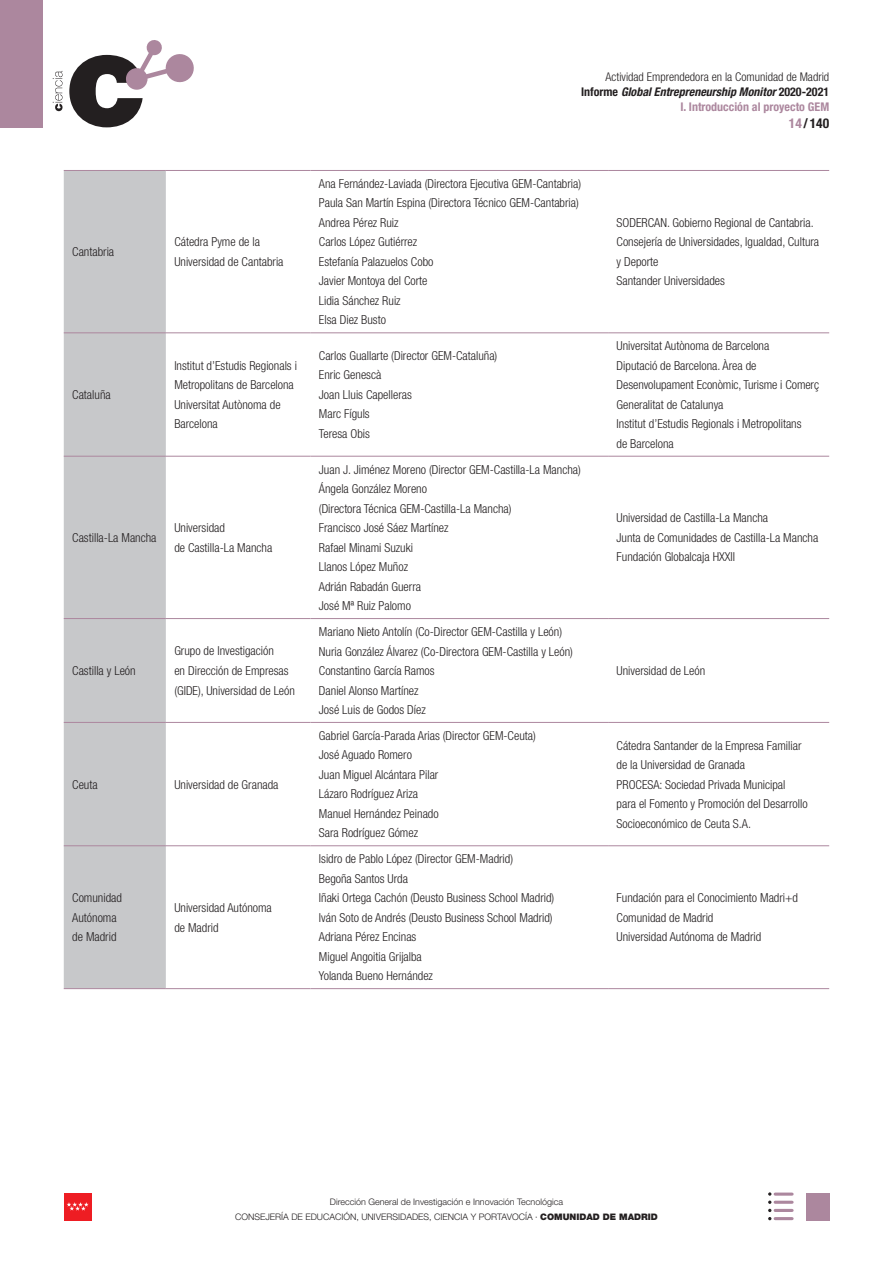
<style>
.page{position:relative;width:893px;height:1263px;background:#fff}
.page>*{position:absolute;margin:0;border:0;box-sizing:border-box;transform-origin:0 0}
.t1{font:700 condensed 13.5px "Helvetica Neue LT Std";color:#231f20}
.t2{font:300 condensed 12.3px/19.5px "Helvetica Neue LT Std";color:#231f20}
.t3{font:300 condensed 12px/15px "Helvetica Neue LT Std";color:#231f20;text-align:right}
.t4{font:300 9px/15px "Helvetica Neue LT Std";color:#231f20;text-align:center}
.s1{font-weight:700}
.s2{font-weight:700;font-style:italic}
.s3{font-weight:700;color:#ac879e}
.s4{color:#ac879e}
.s5{font-weight:900}
</style>
<div class="page">
<div style="left:0;top:0;width:43px;height:128px;background:#ac879e"></div>
<div style="left:64px;top:1193px;width:27px;height:27px;background:#ee1d23"></div>
<svg style="left:67px;top:1202px;width:22px;height:8px"></svg>
<svg style="left:775px;top:1192px;width:17px;height:4px"></svg>
<hr style="left:775px;top:1201px;width:17px;height:3px;background:#ac879e">
<hr style="left:775px;top:1209px;width:17px;height:3px;background:#ac879e">
<hr style="left:775px;top:1217px;width:17px;height:3px;background:#ac879e">
<svg style="left:768px;top:1192px;width:3px;height:28px"></svg>
<div style="left:806px;top:1193px;width:23px;height:27px;background:#ac879e"></div>
<svg style="left:53px;top:71px;width:10px;height:40px"></svg>
<svg style="left:69px;top:40px;width:125px;height:87px"></svg>
<div style="left:64px;top:171px;width:102px;height:817px;background:#c7c8ca"></div>
<hr style="left:64px;top:170px;width:102px;height:1px;background:#ac879e">
<hr style="left:166px;top:170px;width:144px;height:1px;background:#ac879e">
<hr style="left:310px;top:170px;width:298px;height:1px;background:#ac879e">
<hr style="left:608px;top:170px;width:221px;height:1px;background:#ac879e">
<hr style="left:64px;top:332px;width:102px;height:1px;background:#ac879e">
<hr style="left:166px;top:332px;width:144px;height:1px;background:#ac879e">
<hr style="left:310px;top:332px;width:298px;height:1px;background:#ac879e">
<hr style="left:608px;top:332px;width:221px;height:1px;background:#ac879e">
<hr style="left:64px;top:456px;width:102px;height:1px;background:#ac879e">
<hr style="left:166px;top:456px;width:144px;height:1px;background:#ac879e">
<hr style="left:310px;top:456px;width:298px;height:1px;background:#ac879e">
<hr style="left:608px;top:456px;width:221px;height:1px;background:#ac879e">
<hr style="left:64px;top:618px;width:102px;height:1px;background:#ac879e">
<hr style="left:166px;top:618px;width:144px;height:1px;background:#ac879e">
<hr style="left:310px;top:618px;width:298px;height:1px;background:#ac879e">
<hr style="left:608px;top:618px;width:221px;height:1px;background:#ac879e">
<hr style="left:64px;top:722px;width:102px;height:1px;background:#ac879e">
<hr style="left:166px;top:722px;width:144px;height:1px;background:#ac879e">
<hr style="left:310px;top:722px;width:298px;height:1px;background:#ac879e">
<hr style="left:608px;top:722px;width:221px;height:1px;background:#ac879e">
<hr style="left:64px;top:845px;width:102px;height:1px;background:#ac879e">
<hr style="left:166px;top:845px;width:144px;height:1px;background:#ac879e">
<hr style="left:310px;top:845px;width:298px;height:1px;background:#ac879e">
<hr style="left:608px;top:845px;width:221px;height:1px;background:#ac879e">
<hr style="left:64px;top:988px;width:102px;height:1px;background:#ac879e">
<hr style="left:166px;top:988px;width:144px;height:1px;background:#ac879e">
<hr style="left:310px;top:988px;width:298px;height:1px;background:#ac879e">
<hr style="left:608px;top:988px;width:221px;height:1px;background:#ac879e">
<p class="t2" style="left:72px;top:242px;width:43px">Cantabria</p>
<p class="t2" style="left:174px;top:232px;width:111px">Cátedra Pyme de la<br>Universidad de Cantabria</p>
<p class="t3" style="left:581px;top:70px;width:250px">Actividad Emprendedora en la Comunidad de Madrid<br><span class="s1">Informe</span> <span class="s2">Global Entrepreneurship Monitor</span> <span class="s1">2020-2021<br></span><span class="s3">I. Introducción al proyecto GEM</span></p>
<p class="t1" style="left:789px;top:115px;width:42px"><span class="s4">14</span> / 140</p>
<p class="t2" style="left:319px;top:174px;width:264px">Ana Fernández-Laviada (Directora Ejecutiva GEM-Cantabria)<br>Paula San Martín Espina (Directora Técnico GEM-Cantabria)<br>Andrea Pérez Ruiz<br>Carlos López Gutiérrez<br>Estefanía Palazuelos Cobo<br>Javier Montoya del Corte<br>Lidia Sánchez Ruiz<br>Elsa Diez Busto</p>
<p class="t2" style="left:617px;top:213px;width:204px">SODERCAN. Gobierno Regional de Cantabria.<br>Consejería de Universidades, Igualdad, Cultura y Deporte<br>Santander Universidades</p>
<p class="t2" style="left:72px;top:385px;width:40px">Cataluña</p>
<p class="t2" style="left:174px;top:355px;width:124px">Institut d’Estudis Regionals i<br>Metropolitans de Barcelona<br>Universitat Autònoma de<br>Barcelona</p>
<p class="t2" style="left:319px;top:346px;width:180px">Carlos Guallarte (Director GEM-Cataluña)<br>Enric Genescà<br>Joan Lluis Capelleras<br>Marc Fíguls<br>Teresa Obis</p>
<p class="t2" style="left:617px;top:336px;width:204px">Universitat Autònoma de Barcelona<br>Diputació de Barcelona. Àrea de Desenvolupament Econòmic, Turisme i Comerç Generalitat de Catalunya<br>Institut d’Estudis Regionals i Metropolitans<br>de Barcelona</p>
<p class="t2" style="left:72px;top:528px;width:86px">Castilla-La Mancha</p>
<p class="t2" style="left:174px;top:518px;width:100px">Universidad<br>de Castilla-La Mancha</p>
<p class="t2" style="left:72px;top:661px;width:65px">Castilla y León</p>
<p class="t2" style="left:174px;top:641px;width:122px">Grupo de Investigación<br>en Dirección de Empresas (GIDE), Universidad de León</p>
<p class="t2" style="left:72px;top:774px;width:27px">Ceuta</p>
<p class="t2" style="left:174px;top:774px;width:106px">Universidad de Granada</p>
<p class="t2" style="left:72px;top:888px;width:51px">Comunidad<br>Autónoma de Madrid</p>
<p class="t2" style="left:174px;top:898px;width:99px">Universidad Autónoma de Madrid</p>
<p class="t2" style="left:319px;top:459px;width:264px">Juan J. Jiménez Moreno (Director GEM-Castilla-La Mancha)<br>Ángela González Moreno<br>(Directora Técnica GEM-Castilla-La Mancha)<br>Francisco José Sáez Martínez<br>Rafael Minami Suzuki<br>Llanos López Muñoz<br>Adrián Rabadán Guerra<br>José Mª Ruiz Palomo</p>
<p class="t2" style="left:319px;top:622px;width:255px">Mariano Nieto Antolín (Co-Director GEM-Castilla y León)<br>Nuria González Álvarez (Co-Directora GEM-Castilla y León)<br>Constantino García Ramos<br>Daniel Alonso Martínez<br>José Luis de Godos Díez</p>
<p class="t2" style="left:617px;top:508px;width:203px">Universidad de Castilla-La Mancha<br>Junta de Comunidades de Castilla-La Mancha<br>Fundación Globalcaja HXXII</p>
<p class="t2" style="left:617px;top:661px;width:90px">Universidad de León</p>
<p class="t2" style="left:319px;top:726px;width:218px">Gabriel García-Parada Arias (Director GEM-Ceuta)<br>José Aguado Romero<br>Juan Miguel Alcántara Pilar<br>Lázaro Rodríguez Ariza<br>Manuel Hernández Peinado<br>Sara Rodríguez Gómez</p>
<p class="t2" style="left:617px;top:735px;width:192px">Cátedra Santander de la Empresa Familiar de la Universidad de Granada<br>PROCESA: Sociedad Privada Municipal para el Fomento y Promoción del Desarrollo Socioeconómico de Ceuta S.A.</p>
<p class="t2" style="left:319px;top:849px;width:237px">Isidro de Pablo López (Director GEM-Madrid)<br>Begoña Santos Urda<br>Iñaki Ortega Cachón (Deusto Business School Madrid)<br>Iván Soto de Andrés (Deusto Business School Madrid)<br>Adriana Pérez Encinas<br>Miguel Angoitia Grijalba<br>Yolanda Bueno Hernández</p>
<p class="t2" style="left:617px;top:888px;width:183px">Fundación para el Conocimiento Madri+d<br>Comunidad de Madrid<br>Universidad Autónoma de Madrid</p>
<p class="t4" style="left:235px;top:1194px;width:424px">Dirección General de Investigación e Innovación Tecnológica<br>CONSEJERÍA DE EDUCACIÓN, UNIVERSIDADES, CIENCIA Y PORTAVOCÍA · <span class="s5">COMUNIDAD DE MADRID</span></p>
</div>
